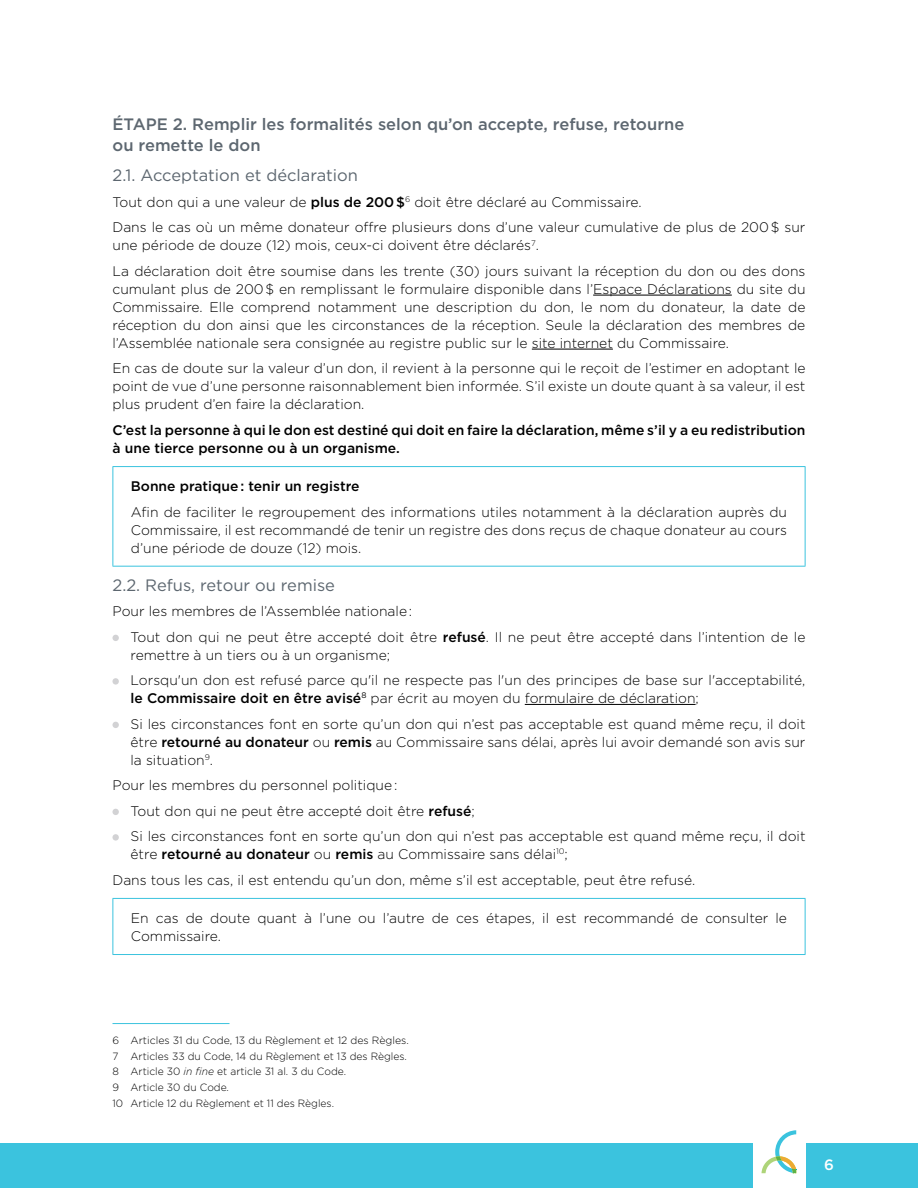
<style>
.page{position:relative;width:918px;height:1188px;background:#fff}
.page>*{position:absolute;margin:0;border:0;box-sizing:border-box;transform-origin:0 0}
.t1{font:500 16.5px/21px "Gotham";color:#5d6770}
.t2{font:16.5px "Gotham";color:#5d6770}
.t3{font:500 15px "Gotham";color:#fff}
.t4{font:300 13.8px/18px "Gotham";color:#000}
.t5{font:500 13.8px/18px "Gotham";color:#000}
.t6{font:300 10.5px/15.8px "Gotham";color:#000}
.s1{font-weight:500}
.s2{font-style:italic}
</style>
<div class="page">
<div style="left:0;top:1143px;width:918px;height:45px;background:#3bc3de"></div>
<div style="left:753px;top:1125px;width:53px;height:63px;background:#fff"></div>
<svg style="left:762px;top:1130px;width:35px;height:44px"></svg>
<hr style="left:593px;top:295px;width:139px;height:1px;background:#000">
<hr style="left:532px;top:349px;width:81px;height:1px;background:#000">
<hr style="left:525px;top:704px;width:171px;height:1px;background:#000">
<hr style="left:112px;top:466px;width:694px;height:1px;background:#3bc3de">
<hr style="left:112px;top:467px;width:1px;height:99px;background:#3bc3de">
<hr style="left:805px;top:467px;width:1px;height:99px;background:#3bc3de">
<hr style="left:112px;top:566px;width:694px;height:1px;background:#3bc3de">
<svg style="left:112px;top:635px;width:7px;height:6px"></svg>
<svg style="left:112px;top:678px;width:7px;height:7px"></svg>
<svg style="left:112px;top:722px;width:7px;height:6px"></svg>
<svg style="left:112px;top:809px;width:7px;height:6px"></svg>
<svg style="left:112px;top:834px;width:7px;height:7px"></svg>
<hr style="left:112px;top:898px;width:694px;height:1px;background:#3bc3de">
<hr style="left:112px;top:899px;width:1px;height:55px;background:#3bc3de">
<hr style="left:805px;top:899px;width:1px;height:55px;background:#3bc3de">
<hr style="left:112px;top:954px;width:694px;height:1px;background:#3bc3de">
<hr style="left:112px;top:1023px;width:118px;height:1px;background:#3bc3de">
<p class="t1" style="left:112px;top:114px;width:573px">ÉTAPE 2. Remplir les formalités selon qu’on accepte, refuse, retourne ou remette le don</p>
<p class="t2" style="left:112px;top:165px;width:247px">2.1. Acceptation et déclaration</p>
<p class="t4" style="left:112px;top:189px;width:695px;line-height:25.5px">Tout don qui a une valeur de <span class="s1">plus de 200 $</span><sup>6</sup> doit être déclaré au Commissaire.<br>Dans le cas où un même donateur offre plusieurs dons d’une valeur cumulative de plus de 200 $ sur</p>
<p class="t4" style="left:112px;top:232px;width:694px;line-height:25.5px">une période de douze (12) mois, ceux-ci doivent être déclarés<sup>7</sup>.<br>La déclaration doit être soumise dans les trente (30) jours suivant la réception du don ou des dons</p>
<p class="t4" style="left:112px;top:279px;width:695px;text-align:justify">cumulant plus de 200 $ en remplissant le formulaire disponible dans l’Espace Déclarations du site du Commissaire. Elle comprend notamment une description du don, le nom du donateur, la date de réception du don ainsi que les circonstances de la réception. Seule la déclaration des membres de l’Assemblée nationale sera consignée au registre public sur le site internet du Commissaire.</p>
<p class="t4" style="left:112px;top:359px;width:695px;text-align:justify">En cas de doute sur la valeur d’un don, il revient à la personne qui le reçoit de l’estimer en adoptant le point de vue d’une personne raisonnablement bien informée. S’il existe un doute quant à sa valeur, il est plus prudent d’en faire la déclaration.</p>
<p class="t5" style="left:112px;top:421px;width:695px">C’est la personne à qui le don est destiné qui doit en faire la déclaration, même s’il y a eu redistribution à une tierce personne ou à un organisme.</p>
<p class="t5" style="left:131px;top:477px;width:230px">Bonne pratique : tenir un registre</p>
<p class="t4" style="left:131px;top:502px;width:658px;text-align:justify">Afin de faciliter le regroupement des informations utiles notamment à la déclaration auprès du Commissaire, il est recommandé de tenir un registre des dons reçus de chaque donateur au cours d’une période de douze (12) mois.</p>
<p class="t2" style="left:112px;top:574px;width:224px">2.2. Refus, retour ou remise</p>
<p class="t4" style="left:130px;top:598px;width:677px;line-height:25.5px;text-indent:-18px">Pour les membres de l’Assemblée nationale :<br>Tout don qui ne peut être accepté doit être <span class="s1">refusé</span>. Il ne peut être accepté dans l’intention de le</p>
<p class="t4" style="left:130px;top:642px;width:676px;line-height:25.5px">remettre à un tiers ou à un organisme;<br>Lorsqu'un don est refusé parce qu'il ne respecte pas l'un des principes de base sur l'acceptabilité,</p>
<p class="t4" style="left:130px;top:685px;width:677px;line-height:25.5px"><span class="s1">le Commissaire doit en être avisé</span><sup>8</sup> par écrit au moyen du formulaire de déclaration;<br>Si les circonstances font en sorte qu’un don qui n’est pas acceptable est quand même reçu, il doit</p>
<p class="t4" style="left:130px;top:732px;width:676px">être <span class="s1">retourné au donateur</span> ou <span class="s1">remis</span> au Commissaire sans délai, après lui avoir demandé son avis sur la situation<sup>9</sup>.</p>
<p class="t4" style="left:130px;top:772px;width:677px;line-height:25.5px;text-indent:-18px">Pour les membres du personnel politique :<br>Tout don qui ne peut être accepté doit être <span class="s1">refusé</span>;<br>Si les circonstances font en sorte qu’un don qui n’est pas acceptable est quand même reçu, il doit</p>
<p class="t4" style="left:113px;top:841px;width:584px;line-height:25.5px;text-indent:18px">être <span class="s1">retourné au donateur</span> ou <span class="s1">remis</span> au Commissaire sans délai<sup>10</sup>;<br>Dans tous les cas, il est entendu qu’un don, même s’il est acceptable, peut être refusé.</p>
<p class="t4" style="left:131px;top:909px;width:658px">En cas de doute quant à l’une ou l’autre de ces étapes, il est recommandé de consulter le<br>Commissaire.</p>
<p class="t6" style="left:112px;top:1032px;width:298px">6 Articles 31 du Code, 13 du Règlement et 12 des Règles.<br>7 Articles 33 du Code, 14 du Règlement et 13 des Règles.<br>8 Article 30 <span class="s2">in fine</span> et article 31 al. 3 du Code.<br>9 Article 30 du Code.<br>10 Article 12 du Règlement et 11 des Règles.</p>
<p class="t3" style="left:824px;top:1155px;width:11px">6</p>
</div>
